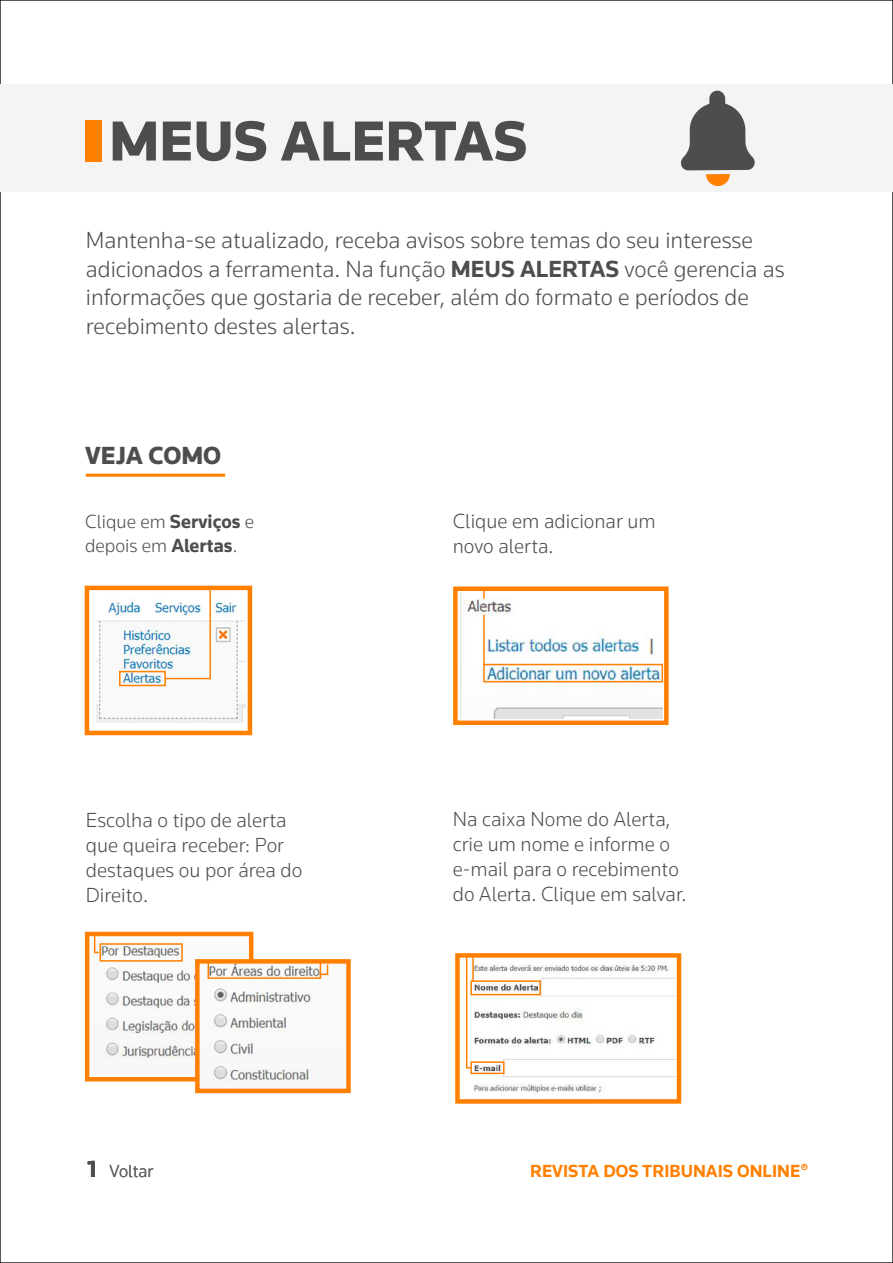
<style>
.page{position:relative;width:893px;height:1263px;background:#fff}
.page>*{position:absolute;margin:0;border:0;box-sizing:border-box;transform-origin:0 0}
.t1{font:900 58.5px "Knowledge 2017";color:#4d4d4d}
.t2{font:900 25.5px "Knowledge 2017";color:#4d4d4d}
.t3{font:300 24px/28.8px "Knowledge 2017";color:#4d4d4d}
.t4{font:300 21px/25.2px "Knowledge 2017";color:#4d4d4d}
.t5{font:300 19.5px/23.4px "Knowledge 2017";color:#4d4d4d}
.t6{font:700 18px "Knowledge 2017";color:#ff8000}
.t7{font:300 18px "Knowledge 2017";letter-spacing:-.005em;color:#666}
.t8{font:700 4.5px "Knowledge 2017";color:#ff8000}
.s1{font-weight:700}
.s2{font-weight:700;font-size:24px;color:#4d4d4d}
</style>
<div class="page">
<div style="left:453px;top:586px;width:216px;height:139px;border:4px solid #ff8000"></div>
<div style="left:455px;top:953px;width:226px;height:151px;border:4px solid #ff8000"></div>
<div style="left:0;top:85px;width:893px;height:107px;background:#f4f4f4"></div>
<hr style="left:86px;top:474px;width:139px;height:3px;background:#ff8000">
<div style="left:86px;top:121px;width:16px;height:41px;background:#ff8000"></div>
<img style="left:460px;top:593px;width:202px;height:126px">
<div style="left:85px;top:586px;width:167px;height:149px;border:4px solid #ff8000"></div>
<img style="left:96px;top:599px;width:149px;height:124px">
<div style="left:119px;top:671px;width:47px;height:15px;border:2px solid #ff8000"></div>
<svg style="left:164px;top:586px;width:48px;height:94px"></svg>
<div style="left:483px;top:664px;width:180px;height:18px;border:2px solid #ff8000"></div>
<hr style="left:483px;top:615px;width:2px;height:50px;background:#ff8000">
<svg style="left:483px;top:590px;width:2px;height:9px"></svg>
<div style="left:85px;top:932px;width:168px;height:149px;border:4px solid #ff8000"></div>
<img style="left:91px;top:946px;width:104px;height:113px">
<img style="left:200px;top:964px;width:124px;height:118px">
<div style="left:100px;top:943px;width:83px;height:19px;border:2px solid #ff8000"></div>
<svg style="left:93px;top:932px;width:7px;height:22px"></svg>
<div style="left:208px;top:961px;width:113px;height:18px;border:2px solid #ff8000"></div>
<svg style="left:319px;top:964px;width:10px;height:12px"></svg>
<svg style="left:681px;top:90px;width:74px;height:96px"></svg>
<img style="left:470px;top:965px;width:205px;height:130px">
<div style="left:470px;top:980px;width:71px;height:15px;border:2px solid #ff8000"></div>
<div style="left:470px;top:1061px;width:35px;height:13px;border:2px solid #ff8000"></div>
<svg style="left:465px;top:956px;width:8px;height:113px"></svg>
<hr style="left:472px;top:955px;width:2px;height:26px;background:#ff8000">
<div style="left:195px;top:959px;width:156px;height:134px;border:4px solid #ff8000"></div>
<svg style="left:801px;top:1164px;width:6px;height:6px"></svg>
<h1 class="t1" style="left:109px;top:105px;width:420px">MEUS ALERTAS</h1>
<p class="t3" style="left:86px;top:225px;width:700px">Mantenha-se atualizado, receba avisos sobre temas do seu interesse adicionados a ferramenta. Na função <span class="s1">MEUS ALERTAS</span> você gerencia as informações que gostaria de receber, além do formato e períodos de recebimento destes alertas.</p>
<p class="t2" style="left:85px;top:440px;width:137px">VEJA COMO</p>
<p class="t5" style="left:85px;top:510px;width:171px">Clique em <span class="s1">Serviços</span> e depois em <span class="s1">Alertas</span>.</p>
<p class="t4" style="left:453px;top:508px;width:204px">Clique em adicionar um novo alerta.</p>
<p class="t4" style="left:86px;top:807px;width:218px">Escolha o tipo de alerta que queira receber: Por destaques ou por área do<br>Direito.</p>
<p class="t4" style="left:453px;top:806px;width:235px">Na caixa Nome do Alerta, crie um nome e informe o e-mail para o recebimento do Alerta. Clique em salvar.</p>
<p class="t7" style="left:87px;top:1160px;width:67px"><span class="s2">1</span> Voltar</p>
<p class="t6" style="left:530px;top:1160px;width:272px">REVISTA DOS TRIBUNAIS ONLINE</p>
<p class="t8" style="left:803px;top:1164px;width:5px">R</p>
</div>
